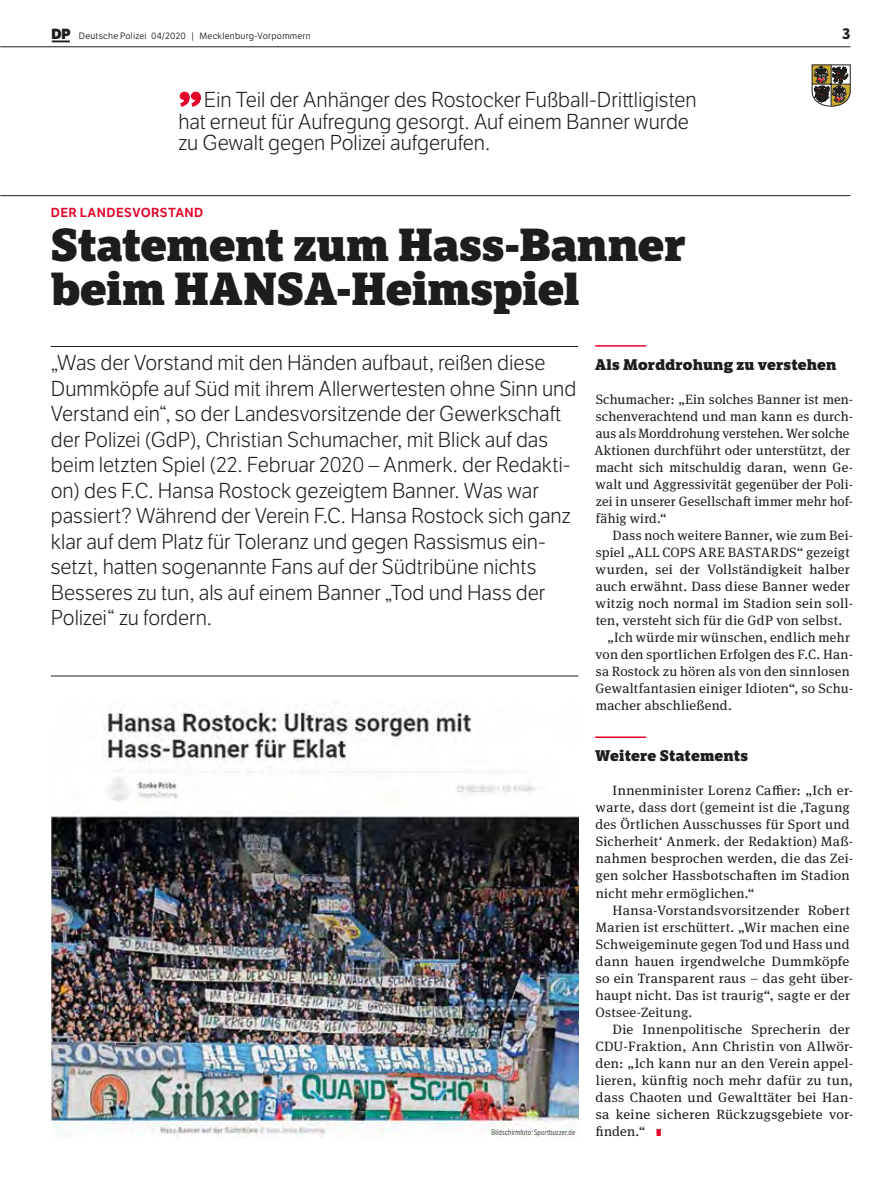
<style>
.page{position:relative;width:893px;height:1191px;background:#fff}
.page>*{position:absolute;margin:0;border:0;box-sizing:border-box;transform-origin:0 0}
.t1{font:52.5px "LFT Etica XB";color:#e40428}
.t2{font:800 45px/44.1px "LFT Etica Sheriff";letter-spacing:-.01em;color:#1d1d1b}
.t3{font:21px/25.5px "LFT Etica Lt";color:#1d1d1b}
.t4{font:800 15px "LFT Etica Sheriff";letter-spacing:.01em;color:#1d1d1b}
.t5{font:700 15px "LFT Etica";color:#1d1d1b}
.t6{font:13.5px/17px "Meta Serif Pro";letter-spacing:.02em;color:#1d1d1b;scale:1.05 1}
.t7{font:13.5px/17px "Meta Serif Pro";letter-spacing:.02em;color:#1d1d1b}
.t8{font:13.5px "Meta Serif Pro";letter-spacing:.02em;color:#1d1d1b;scale:1.04 1}
.t9{font:12.75px "LFT Etica SB";letter-spacing:.03em;color:#e40428}
.t10{font:9px "LFT Etica Bk";letter-spacing:.025em;color:#1d1d1b}
.t11{font:300 7.5px "LFT Etica Condensed";letter-spacing:.025em;color:#1d1d1b}
.s1{font-family:"LFT Etica XB";font-size:14.25px}
.s2{font-size:9.3px}
.s3{font-family:"LFT Etica XB";font-size:9.75px;color:#e40428}
</style>
<div class="page">
<hr style="left:0;top:195px;width:850px;height:1px;background:#1d1d1b">
<hr style="left:0;top:47px;width:850px;height:1px;background:#1d1d1b">
<svg style="left:52px;top:40px;width:18px;height:2px"></svg>
<svg style="left:812px;top:65px;width:38px;height:41px;background:#776c55"></svg>
<hr style="left:51px;top:346px;width:527px;height:1px;background:#1d1d1b">
<hr style="left:51px;top:675px;width:527px;height:1px;background:#1d1d1b">
<hr style="left:595px;top:345px;width:51px;height:2px;background:#e40428">
<hr style="left:595px;top:736px;width:51px;height:2px;background:#e40428">
<img style="left:51px;top:705px;width:527px;height:432px">
<p class="t10" style="left:52px;top:31px;width:261px"><span class="s1">DP</span> Deutsche Polizei 04/2020 <span class="s2">|</span> Mecklenburg-Vorpommern</p>
<p class="t5" style="left:842px;top:25px;width:10px">3</p>
<h1 class="t1" style="left:178px;top:47px;width:25px">„</h1>
<h3 class="t3" style="left:178px;top:90px;width:520px;line-height:21.6px;text-indent:26px">Ein Teil der Anhänger des Rostocker Fußball-Drittligisten hat erneut für Aufregung gesorgt. Auf einem Banner wurde zu Gewalt gegen Polizei aufgerufen.</h3>
<p class="t9" style="left:51px;top:205px;width:154px">DER LANDESVORSTAND</p>
<h2 class="t2" style="left:51px;top:223px;width:636px">Statement zum Hass-Banner beim HANSA-Heimspiel</h2>
<p class="t3" style="left:51px;top:350px;width:527px">„Was der Vorstand mit den Händen aufbaut, reißen diese Dummköpfe auf Süd mit ihrem Allerwertesten ohne Sinn und Verstand ein“, so der Landesvorsitzende der Gewerkschaft der Polizei (GdP), Christian Schumacher, mit Blick auf das beim letzten Spiel (22. Februar 2020 – Anmerk. der Redakti&shy;on) des F.C. Hansa Rostock gezeigtem Banner. Was war passiert? Während der Verein F.C. Hansa Rostock sich ganz klar auf dem Platz für Toleranz und gegen Rassismus ein&shy;setzt, hatten sogenannte Fans auf der Südtribüne nichts Besseres zu tun, als auf einem Banner „Tod und Hass der Polizei“ zu fordern.</p>
<p class="t4" style="left:595px;top:355px;width:243px">Als Morddrohung zu verstehen</p>
<p class="t7" style="left:594px;top:390px;width:260px">Schumacher: „Ein solches Banner ist men&shy;schenverachtend und man kann es durch&shy;aus als Morddrohung verstehen. Wer solche Aktionen durchführt oder unterstützt, der macht sich mitschuldig daran, wenn Ge&shy;walt und Aggressivität gegenüber der Poli&shy;zei in unserer Gesellschaft immer mehr hof&shy;fähig wird.“</p>
<p class="t7" style="left:613px;top:526px;width:242px">Dass noch weitere Banner, wie zum Bei-</p>
<p class="t7" style="left:596px;top:543px;width:256px">spiel „ALL COPS ARE BASTARDS“ gezeigt</p>
<p class="t8" style="left:596px;top:560px;width:246px">wurden, sei der Vollständigkeit halber</p>
<p class="t8" style="left:596px;top:577px;width:246px">auch erwähnt. Dass diese Banner weder</p>
<p class="t8" style="left:596px;top:594px;width:249px">witzig noch normal im Stadion sein soll-</p>
<p class="t7" style="left:596px;top:611px;width:248px">ten, versteht sich für die GdP von selbst.</p>
<p class="t7" style="left:607px;top:628px;width:244px">„Ich würde mir wünschen, endlich mehr</p>
<p class="t7" style="left:595px;top:645px;width:259px">von den sportlichen Erfolgen des F.C. Han-</p>
<p class="t7" style="left:596px;top:662px;width:255px">sa Rostock zu hören als von den sinnlosen</p>
<p class="t7" style="left:595px;top:679px;width:259px">Gewaltfantasien einiger Idioten“, so Schu-</p>
<p class="t7" style="left:596px;top:696px;width:138px">macher abschließend.</p>
<p class="t4" style="left:595px;top:746px;width:154px">Weitere Statements</p>
<p class="t6" style="left:595px;top:781px;width:247px;text-indent:17px">Innenminister Lorenz Caffier: „Ich er&shy;warte, dass dort (gemeint ist die ‚Tagung des Örtlichen Ausschusses für Sport und Sicherheit‘ Anmerk. der Redaktion) Maß&shy;nahmen besprochen werden, die das Zei&shy;gen solcher Hassbotschaften im Stadion nicht mehr ermöglichen.“</p>
<p class="t6" style="left:595px;top:900px;width:247px;text-indent:17px">Hansa-Vorstandsvorsitzender Robert Marien ist erschüttert. „Wir machen eine Schweigeminute gegen Tod und Hass und dann hauen irgendwelche Dummköpfe so ein Transparent raus – das geht über&shy;haupt nicht. Das ist traurig“, sagte er der Ostsee-Zeitung.</p>
<p class="t6" style="left:595px;top:1019px;width:247px;text-indent:17px">Die Innenpolitische Sprecherin der CDU-Fraktion, Ann Christin von Allwör&shy;den: „Ich kann nur an den Verein appel&shy;lieren, künftig noch mehr dafür zu tun, dass Chaoten und Gewalttäter bei Han&shy;sa keine sicheren Rückzugsgebiete vor-</p>
<p class="t11" style="left:491px;top:1128px;width:85px">Bildschirmfoto: Sportbuzzer.de</p>
<p class="t7" style="left:596px;top:1121px;width:68px">finden.“ <span class="s3">I</span></p>
</div>
